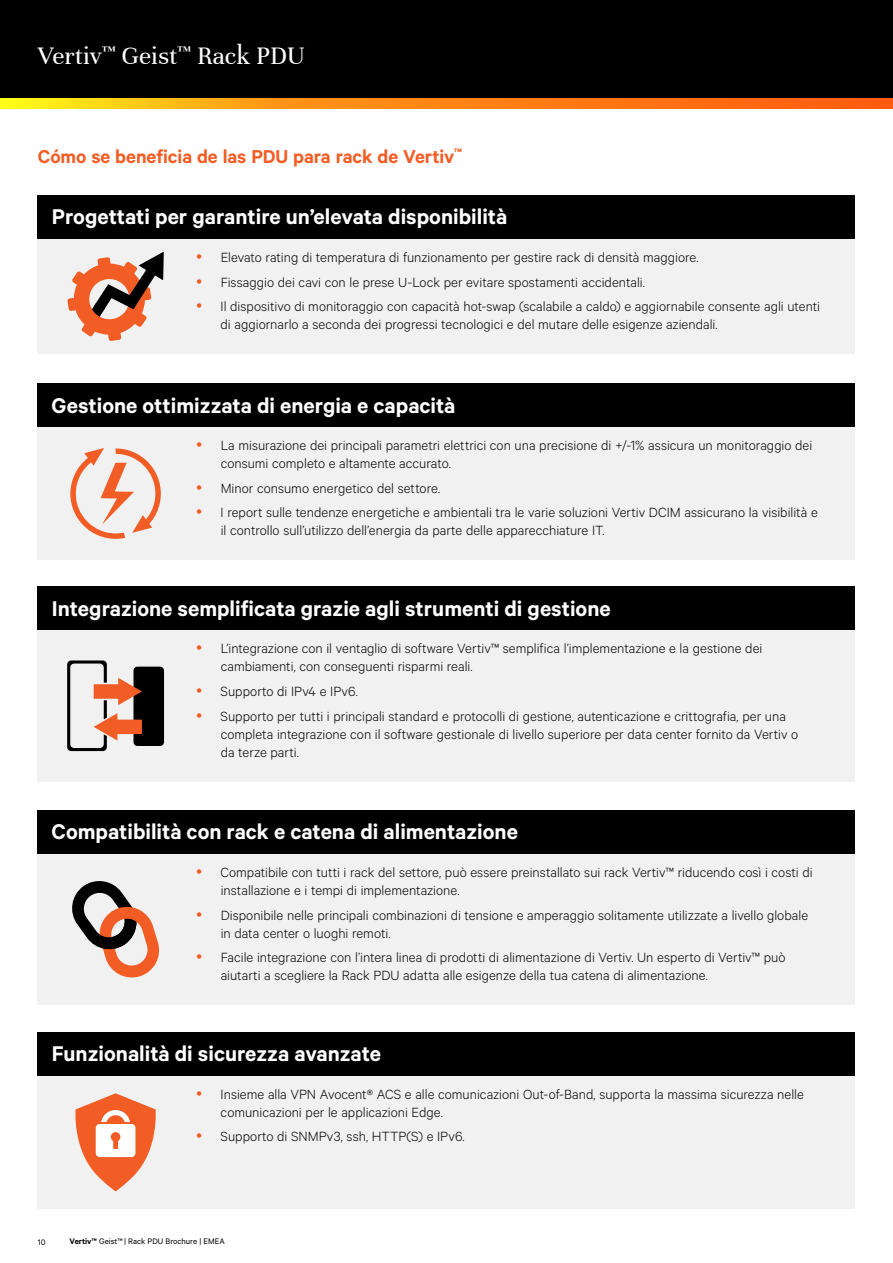
<style>
.page{position:relative;width:893px;height:1263px;background:#fff}
.page>*{position:absolute;margin:0;border:0;box-sizing:border-box;transform-origin:0 0}
.t1{font:27px "Unna";color:#fff}
.t2{font:600 24px "Calibre";color:#fff}
.t3{font:600 21px "Calibre";color:#f15d24}
.t4{font:300 15px/18px "Calibre";color:#000}
.t5{font:9px "Calibre";color:#000}
.s1{font-weight:600}
</style>
<div class="page">
<div style="left:0;top:0;width:893px;height:108px;background:#000"></div>
<svg style="left:0;top:98px;width:893px;height:11px;background:#ff9014"></svg>
<div style="left:38px;top:853px;width:817px;height:152px;background:#f1f1f2"></div>
<div style="left:38px;top:810px;width:817px;height:43px;background:#000"></div>
<svg style="left:72px;top:881px;width:88px;height:97px"></svg>
<div style="left:38px;top:427px;width:817px;height:133px;background:#f1f1f2"></div>
<div style="left:38px;top:383px;width:817px;height:44px;background:#000"></div>
<svg style="left:70px;top:448px;width:91px;height:91px"></svg>
<div style="left:38px;top:239px;width:817px;height:115px;background:#f1f1f2"></div>
<div style="left:38px;top:195px;width:817px;height:44px;background:#000"></div>
<svg style="left:67px;top:252px;width:97px;height:89px"></svg>
<div style="left:38px;top:630px;width:817px;height:151px;background:#f1f1f2"></div>
<div style="left:38px;top:586px;width:817px;height:44px;background:#000"></div>
<div style="left:133px;top:667px;width:31px;height:79px;background:#000;border-radius:4px"></div>
<svg style="left:67px;top:660px;width:75px;height:91px"></svg>
<div style="left:38px;top:1075px;width:817px;height:134px;background:#f1f1f2"></div>
<div style="left:38px;top:1032px;width:817px;height:43px;background:#000"></div>
<svg style="left:75px;top:1093px;width:81px;height:98px"></svg>
<h1 class="t1" style="left:38px;top:40px;width:268px">Vertiv<sup>™</sup> Geist<sup>™</sup> Rack PDU</h1>
<h3 class="t3" style="left:38px;top:144px;width:426px">Cómo se beneficia de las PDU para rack de Vertiv<sup>™</sup></h3>
<h2 class="t2" style="left:52px;top:203px;width:457px">Progettati per garantire un’elevata disponibilità</h2>
<p class="t4" style="left:221px;top:244px;width:601px;line-height:24.8px">Elevato rating di temperatura di funzionamento per gestire rack di densità maggiore.<br>Fissaggio dei cavi con le prese U-Lock per evitare spostamenti accidentali.<br>Il dispositivo di monitoraggio con capacità hot-swap (scalabile a caldo) e aggiornabile consente agli utenti</p>
<p class="t4" style="left:221px;top:315px;width:498px">di aggiornarlo a seconda dei progressi tecnologici e del mutare delle esigenze aziendali.</p>
<h2 class="t2" style="left:52px;top:391px;width:405px">Gestione ottimizzata di energia e capacità</h2>
<p class="t4" style="left:221px;top:436px;width:593px">La misurazione dei principali parametri elettrici con una precisione di +/-1% assicura un monitoraggio dei consumi completo e altamente accurato.</p>
<p class="t4" style="left:221px;top:475px;width:599px;line-height:24.8px">Minor consumo energetico del settore.<br>I report sulle tendenze energetiche e ambientali tra le varie soluzioni Vertiv DCIM assicurano la visibilità e</p>
<p class="t4" style="left:221px;top:521px;width:385px">il controllo sull’utilizzo dell’energia da parte delle apparecchiature IT.</p>
<h2 class="t2" style="left:52px;top:594px;width:560px">Integrazione semplificata grazie agli strumenti di gestione</h2>
<p class="t4" style="left:221px;top:639px;width:543px">L’integrazione con il ventaglio di software Vertiv™ semplifica l’implementazione e la gestione dei cambiamenti, con conseguenti risparmi reali.</p>
<p class="t4" style="left:221px;top:678px;width:567px;line-height:24.8px">Supporto di IPv4 e IPv6.<br>Supporto per tutti i principali standard e protocolli di gestione, autenticazione e crittografia, per una</p>
<p class="t4" style="left:221px;top:724px;width:579px">completa integrazione con il software gestionale di livello superiore per data center fornito da Vertiv o da terze parti.</p>
<h2 class="t2" style="left:52px;top:818px;width:468px">Compatibilità con rack e catena di alimentazione</h2>
<p class="t4" style="left:220px;top:862px;width:594px">Compatibile con tutti i rack del settore, può essere preinstallato sui rack Vertiv™ riducendo così i costi di installazione e i tempi di implementazione.</p>
<p class="t4" style="left:221px;top:905px;width:589px">Disponibile nelle principali combinazioni di tensione e amperaggio solitamente utilizzate a livello globale in data center o luoghi remoti.</p>
<p class="t4" style="left:221px;top:948px;width:566px">Facile integrazione con l’intera linea di prodotti di alimentazione di Vertiv. Un esperto di Vertiv™ può aiutarti a scegliere la Rack PDU adatta alle esigenze della tua catena di alimentazione.</p>
<h2 class="t2" style="left:52px;top:1039px;width:331px">Funzionalità di sicurezza avanzate</h2>
<p class="t4" style="left:221px;top:1084px;width:585px">Insieme alla VPN Avocent® ACS e alle comunicazioni Out-of-Band, supporta la massima sicurezza nelle comunicazioni per le applicazioni Edge.</p>
<p class="t4" style="left:221px;top:1127px;width:246px">Supporto di SNMPv3, ssh, HTTP(S) e IPv6.</p>
<p class="t5" style="left:38px;top:1236px;width:9px">10</p>
<p class="t5" style="left:70px;top:1236px;width:157px"><span class="s1">Vertiv™</span> Geist™ | Rack PDU Brochure | EMEA</p>
</div>
